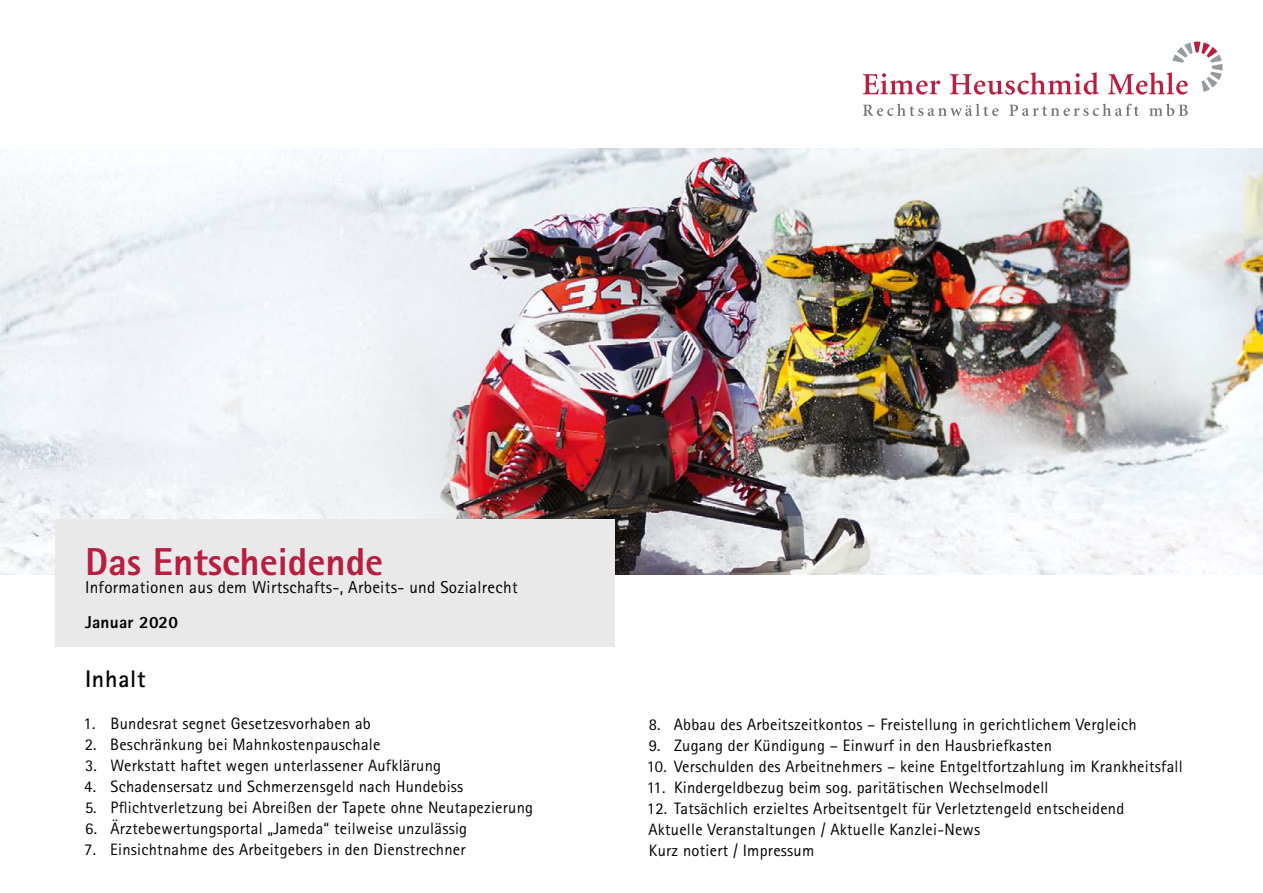
<style>
.page{position:relative;width:1263px;height:893px;background:#fff}
.page>*{position:absolute;margin:0;border:0;box-sizing:border-box;transform-origin:0 0}
.t1{font:800 39px "Rotis Sans Serif Std";color:#b71e3f}
.t2{font:700 24px "Rotis Sans Serif Std";letter-spacing:.03em;color:#000}
.t3{font:17.25px "Rotis Sans Serif Std";letter-spacing:.015em;color:#000}
.t4{font:800 17.25px "Rotis Sans Serif Std";letter-spacing:.015em;color:#000}
.t5{font:16.5px/21px "Rotis Sans Serif Std";letter-spacing:.015em;color:#000}
</style>
<div class="page">
<img style="left:0;top:149px;width:1263px;height:425px">
<svg style="left:863px;top:73px;width:77px;height:22px"></svg>
<svg style="left:950px;top:72px;width:149px;height:23px"></svg>
<svg style="left:1108px;top:42px;width:115px;height:53px"></svg>
<svg style="left:863px;top:104px;width:135px;height:12px"></svg>
<svg style="left:1009px;top:104px;width:130px;height:12px"></svg>
<svg style="left:1149px;top:104px;width:39px;height:12px"></svg>
<div style="left:55px;top:519px;width:559px;height:128px;background:#e9e9e9"></div>
<h1 class="t1" style="left:85px;top:537px;width:300px">Das Entscheidende</h1>
<p class="t3" style="left:85px;top:577px;width:434px">Informationen aus dem Wirtschafts-, Arbeits- und Sozialrecht</p>
<p class="t4" style="left:85px;top:611px;width:95px">Januar 2020</p>
<h2 class="t2" style="left:85px;top:664px;width:62px">Inhalt</h2>
<p class="t5" style="left:84px;top:713px;width:289px">1. Bundesrat segnet Gesetzesvorhaben ab</p>
<p class="t5" style="left:85px;top:734px;width:297px">2. Beschränkung bei Mahnkostenpauschale</p>
<p class="t5" style="left:85px;top:755px;width:358px">3. Werkstatt haftet wegen unterlassener Aufklärung</p>
<p class="t5" style="left:84px;top:776px;width:381px">4. Schadensersatz und Schmerzensgeld nach Hundebiss</p>
<p class="t5" style="left:85px;top:797px;width:449px">5. Pflichtverletzung bei Abreißen der Tapete ohne Neutapezierung</p>
<p class="t5" style="left:85px;top:818px;width:383px">6. Ärztebewertungsportal „Jameda“ teilweise unzulässig</p>
<p class="t5" style="left:84px;top:839px;width:383px">7. Einsichtnahme des Arbeitgebers in den Dienstrechner</p>
<p class="t5" style="left:649px;top:713px;width:489px">8. Abbau des Arbeitszeitkontos – Freistellung in gerichtlichem Vergleich</p>
<p class="t5" style="left:649px;top:734px;width:405px">9. Zugang der Kündigung – Einwurf in den Hausbriefkasten</p>
<p class="t5" style="left:647px;top:755px;width:537px">10. Verschulden des Arbeitnehmers – keine Entgeltfortzahlung im Krankheitsfall</p>
<p class="t5" style="left:647px;top:776px;width:403px">11. Kindergeldbezug beim sog. paritätischen Wechselmodell</p>
<p class="t5" style="left:647px;top:797px;width:479px">12. Tatsächlich erzieltes Arbeitsentgelt für Verletztengeld entscheidend<br>Aktuelle Veranstaltungen / Aktuelle Kanzlei-News<br>Kurz notiert / Impressum</p>
</div>
